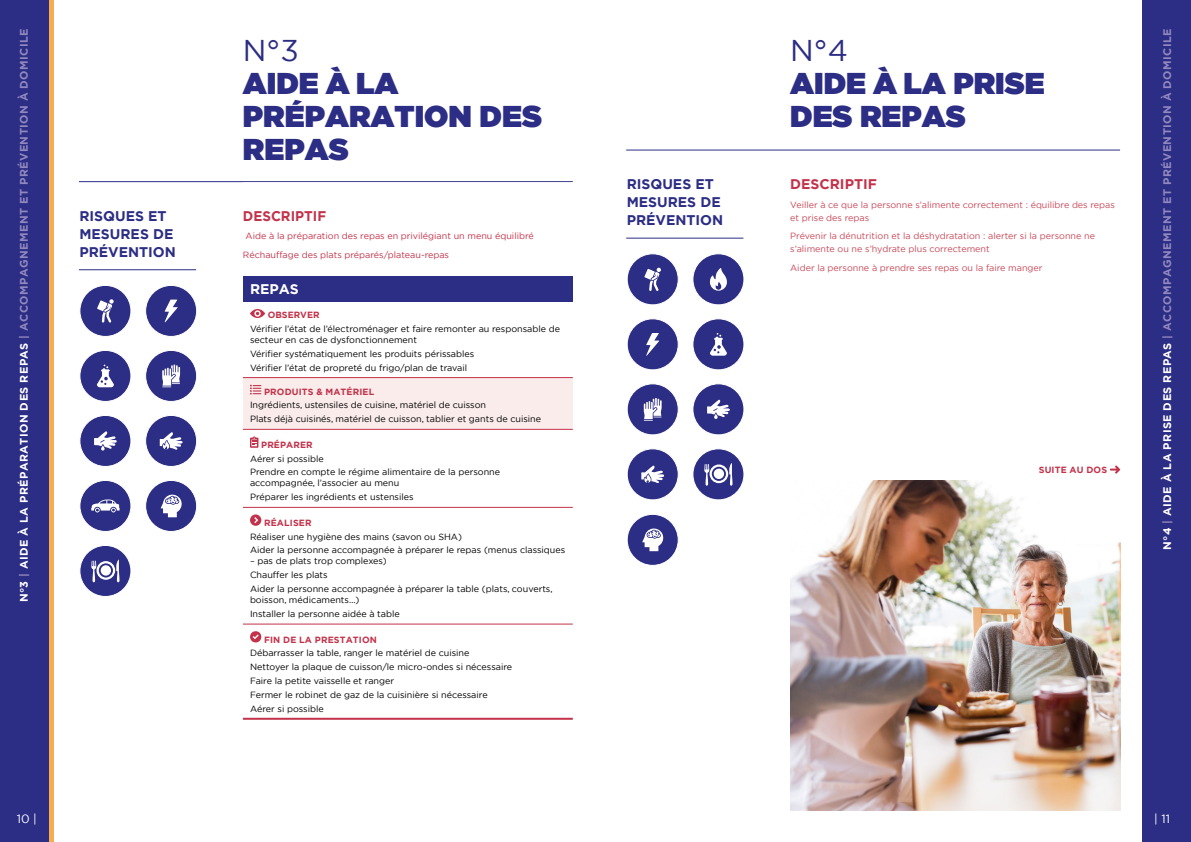
<style>
.page{position:relative;width:1191px;height:842px;background:#fff}
.page>*{position:absolute;margin:0;border:0;box-sizing:border-box;transform-origin:0 0}
.t1{font:900 30px/33px "Gotham";color:#2c2d84}
.t2{font:30px "Gotham";color:#2c2d84}
.t3{font:700 14px/18px "Gotham";color:#2c2d84}
.t4{font:700 14px "Gotham";color:#c3324a;scale:.96 1}
.t5{font:700 14px "Gotham";color:#c3324a}
.t6{font:700 14px "Gotham";color:#fff}
.t7{font:12px "Gotham";color:#fff}
.t8{font:700 11px "Gotham";letter-spacing:.04em;color:#9088bf}
.t9{font:9px/13.8px "Gotham";color:#000}
.t10{font:9px/13px "Gotham";color:#c84858}
.t11{font:9px/18.7px "Gotham";color:#c3324a}
.t12{font:700 9px "Gotham";letter-spacing:.015em;color:#c3324a}
.s1{color:#fff}
</style>
<div class="page">
<div style="left:48px;top:0;width:6px;height:842px;background:#f5ad4f"></div>
<div style="left:0;top:0;width:48px;height:842px;background:#2c2d84"></div>
<div style="left:1142px;top:0;width:49px;height:842px;background:#2c2d84"></div>
<hr style="left:79px;top:269px;width:117px;height:1px;background:#2c2d84">
<hr style="left:79px;top:181px;width:494px;height:1px;background:#2c2d84">
<div style="left:80px;top:285px;width:51px;height:51px;background:#2c2d84;border-radius:50%"></div>
<div style="left:79px;top:285px;width:52px;height:52px;border:1px solid #fff;border-radius:50%"></div>
<svg style="left:97px;top:299px;width:17px;height:24px"></svg>
<div style="left:146px;top:285px;width:51px;height:51px;background:#2c2d84;border-radius:50%"></div>
<div style="left:145px;top:285px;width:52px;height:52px;border:1px solid #fff;border-radius:50%"></div>
<svg style="left:165px;top:300px;width:13px;height:22px"></svg>
<div style="left:80px;top:350px;width:51px;height:51px;background:#2c2d84;border-radius:50%"></div>
<div style="left:79px;top:350px;width:52px;height:52px;border:1px solid #fff;border-radius:50%"></div>
<svg style="left:97px;top:365px;width:17px;height:22px"></svg>
<div style="left:146px;top:350px;width:51px;height:51px;background:#2c2d84;border-radius:50%"></div>
<div style="left:145px;top:350px;width:52px;height:52px;border:1px solid #fff;border-radius:50%"></div>
<svg style="left:162px;top:365px;width:18px;height:22px"></svg>
<div style="left:80px;top:415px;width:51px;height:51px;background:#2c2d84;border-radius:50%"></div>
<div style="left:79px;top:415px;width:52px;height:52px;border:1px solid #fff;border-radius:50%"></div>
<svg style="left:94px;top:431px;width:23px;height:20px"></svg>
<div style="left:146px;top:415px;width:51px;height:51px;background:#2c2d84;border-radius:50%"></div>
<div style="left:145px;top:415px;width:52px;height:52px;border:1px solid #fff;border-radius:50%"></div>
<svg style="left:160px;top:432px;width:22px;height:18px"></svg>
<div style="left:80px;top:480px;width:51px;height:51px;background:#2c2d84;border-radius:50%"></div>
<div style="left:79px;top:480px;width:52px;height:52px;border:1px solid #fff;border-radius:50%"></div>
<svg style="left:91px;top:499px;width:29px;height:13px"></svg>
<div style="left:146px;top:480px;width:51px;height:51px;background:#2c2d84;border-radius:50%"></div>
<div style="left:145px;top:480px;width:52px;height:52px;border:1px solid #fff;border-radius:50%"></div>
<svg style="left:161px;top:494px;width:21px;height:23px"></svg>
<div style="left:80px;top:545px;width:51px;height:51px;background:#2c2d84;border-radius:50%"></div>
<div style="left:79px;top:545px;width:52px;height:52px;border:1px solid #fff;border-radius:50%"></div>
<svg style="left:91px;top:560px;width:28px;height:22px"></svg>
<div style="left:243px;top:276px;width:330px;height:26px;background:#2c2d84"></div>
<div style="left:243px;top:378px;width:330px;height:51px;background:#f9eceb"></div>
<hr style="left:243px;top:377px;width:330px;height:1px;background:#c3324a">
<hr style="left:243px;top:429px;width:330px;height:1px;background:#c3324a">
<hr style="left:243px;top:507px;width:330px;height:1px;background:#c3324a">
<hr style="left:243px;top:624px;width:330px;height:1px;background:#c3324a">
<hr style="left:243px;top:718px;width:330px;height:2px;background:#c3324a">
<svg style="left:250px;top:309px;width:15px;height:9px"></svg>
<svg style="left:250px;top:385px;width:11px;height:10px"></svg>
<svg style="left:250px;top:436px;width:8px;height:12px"></svg>
<svg style="left:250px;top:514px;width:11px;height:12px"></svg>
<svg style="left:250px;top:631px;width:12px;height:12px"></svg>
<hr style="left:626px;top:238px;width:117px;height:1px;background:#2c2d84">
<div style="left:627px;top:254px;width:51px;height:51px;background:#2c2d84;border-radius:50%"></div>
<div style="left:626px;top:253px;width:52px;height:52px;border:1px solid #fff;border-radius:50%"></div>
<svg style="left:644px;top:268px;width:17px;height:23px"></svg>
<div style="left:693px;top:254px;width:51px;height:51px;background:#2c2d84;border-radius:50%"></div>
<div style="left:692px;top:253px;width:52px;height:52px;border:1px solid #fff;border-radius:50%"></div>
<svg style="left:710px;top:268px;width:17px;height:23px"></svg>
<div style="left:627px;top:319px;width:51px;height:51px;background:#2c2d84;border-radius:50%"></div>
<div style="left:626px;top:318px;width:52px;height:52px;border:1px solid #fff;border-radius:50%"></div>
<svg style="left:646px;top:333px;width:13px;height:23px"></svg>
<div style="left:693px;top:319px;width:51px;height:51px;background:#2c2d84;border-radius:50%"></div>
<div style="left:692px;top:318px;width:52px;height:52px;border:1px solid #fff;border-radius:50%"></div>
<svg style="left:710px;top:333px;width:17px;height:23px"></svg>
<div style="left:627px;top:384px;width:51px;height:51px;background:#2c2d84;border-radius:50%"></div>
<div style="left:626px;top:383px;width:52px;height:52px;border:1px solid #fff;border-radius:50%"></div>
<svg style="left:644px;top:398px;width:17px;height:23px"></svg>
<div style="left:693px;top:384px;width:51px;height:51px;background:#2c2d84;border-radius:50%"></div>
<div style="left:692px;top:383px;width:52px;height:52px;border:1px solid #fff;border-radius:50%"></div>
<svg style="left:707px;top:400px;width:23px;height:19px"></svg>
<div style="left:627px;top:449px;width:51px;height:51px;background:#2c2d84;border-radius:50%"></div>
<div style="left:626px;top:448px;width:52px;height:52px;border:1px solid #fff;border-radius:50%"></div>
<svg style="left:641px;top:466px;width:23px;height:17px"></svg>
<div style="left:693px;top:449px;width:51px;height:51px;background:#2c2d84;border-radius:50%"></div>
<div style="left:692px;top:448px;width:52px;height:52px;border:1px solid #fff;border-radius:50%"></div>
<svg style="left:704px;top:463px;width:28px;height:23px"></svg>
<hr style="left:626px;top:150px;width:494px;height:1px;background:#2c2d84">
<img style="left:790px;top:480px;width:330px;height:331px">
<div style="left:627px;top:514px;width:51px;height:51px;background:#2c2d84;border-radius:50%"></div>
<div style="left:626px;top:514px;width:52px;height:52px;border:1px solid #fff;border-radius:50%"></div>
<svg style="left:642px;top:528px;width:22px;height:23px"></svg>
<svg style="left:1109px;top:465px;width:11px;height:9px"></svg>
<p class="t8" style="left:18px;top:602px;width:575px;rotate:-90deg"><span class="s1">N°3</span> | <span class="s1">AIDE À LA PRÉPARATION DES REPAS</span> | ACCOMPAGNEMENT ET PRÉVENTION À DOMICILE</p>
<h2 class="t3" style="left:79px;top:206px;width:98px">RISQUES ET<br>MESURES DE<br>PRÉVENTION</h2>
<h1 class="t2" style="left:243px;top:31px;width:57px">N°3</h1>
<h1 class="t1" style="left:243px;top:66px;width:300px">AIDE À LA<br>PRÉPARATION DES<br>REPAS</h1>
<h2 class="t4" style="left:243px;top:208px;width:88px">DESCRIPTIF</h2>
<p class="t11" style="left:243px;top:227px;width:292px">Aide à la préparation des repas en privilégiant un menu équilibré<br>Réchauffage des plats préparés/plateau-repas</p>
<h2 class="t6" style="left:250px;top:281px;width:50px">REPAS</h2>
<p class="t12" style="left:268px;top:310px;width:53px">OBSERVER</p>
<p class="t9" style="left:250px;top:323px;width:311px;line-height:11px">Vérifier l’état de l’électroménager et faire remonter au responsable de secteur en cas de dysfonctionnement</p>
<p class="t9" style="left:250px;top:346px;width:226px">Vérifier systématiquement les produits périssables<br>Vérifier l’état de propreté du frigo/plan de travail</p>
<p class="t12" style="left:264px;top:386px;width:112px">PRODUITS &amp; MATÉRIEL</p>
<p class="t9" style="left:250px;top:398px;width:293px">Ingrédients, ustensiles de cuisine, matériel de cuisson<br>Plats déjà cuisinés, matériel de cuisson, tablier et gants de cuisine</p>
<p class="t12" style="left:261px;top:439px;width:53px">PRÉPARER</p>
<p class="t9" style="left:250px;top:451px;width:252px">Aérer si possible<br>Prendre en compte le régime alimentaire de la personne</p>
<p class="t9" style="left:250px;top:476px;width:165px">accompagnée, l’associer au menu<br>Préparer les ingrédients et ustensiles</p>
<p class="t12" style="left:264px;top:517px;width:49px">RÉALISER</p>
<p class="t9" style="left:250px;top:529px;width:317px">Réaliser une hygiène des mains (savon ou SHA)<br>Aider la personne accompagnée à préparer le repas (menus classiques</p>
<p class="t9" style="left:250px;top:554px;width:304px">– pas de plats trop complexes)<br>Chauffer les plats<br>Aider la personne accompagnée à préparer la table (plats, couverts,</p>
<p class="t9" style="left:250px;top:593px;width:151px">boisson, médicaments…)<br>Installer la personne aidée à table</p>
<p class="t12" style="left:264px;top:634px;width:114px">FIN DE LA PRESTATION</p>
<p class="t9" style="left:250px;top:646px;width:264px">Débarrasser la table, ranger le matériel de cuisine<br>Nettoyer la plaque de cuisson/le micro-ondes si nécessaire Faire la petite vaisselle et ranger<br>Fermer le robinet de gaz de la cuisinière si nécessaire Aérer si possible</p>
<h2 class="t3" style="left:626px;top:175px;width:98px">RISQUES ET<br>MESURES DE<br>PRÉVENTION</h2>
<h1 class="t2" style="left:790px;top:31px;width:59px">N°4</h1>
<h1 class="t1" style="left:790px;top:66px;width:256px">AIDE À LA PRISE<br>DES REPAS</h1>
<h2 class="t5" style="left:790px;top:176px;width:88px">DESCRIPTIF</h2>
<p class="t10" style="left:790px;top:198px;width:326px">Veiller à ce que la personne s’alimente correctement : équilibre des repas et prise des repas</p>
<p class="t10" style="left:790px;top:230px;width:306px">Prévenir la dénutrition et la déshydratation : alerter si la personne ne s’alimente ou ne s’hydrate plus correctement</p>
<p class="t10" style="left:790px;top:261px;width:254px">Aider la personne à prendre ses repas ou la faire manger</p>
<p class="t12" style="left:1038px;top:464px;width:70px">SUITE AU DOS</p>
<p class="t8" style="left:1160px;top:550px;width:523px;rotate:-90deg"><span class="s1">N°4</span> | <span class="s1">AIDE À LA PRISE DES REPAS</span> | ACCOMPAGNEMENT ET PRÉVENTION À DOMICILE</p>
<h3 class="t7" style="left:17px;top:811px;width:22px">10 |</h3>
<h3 class="t7" style="left:1154px;top:811px;width:17px">| 11</h3>
</div>
